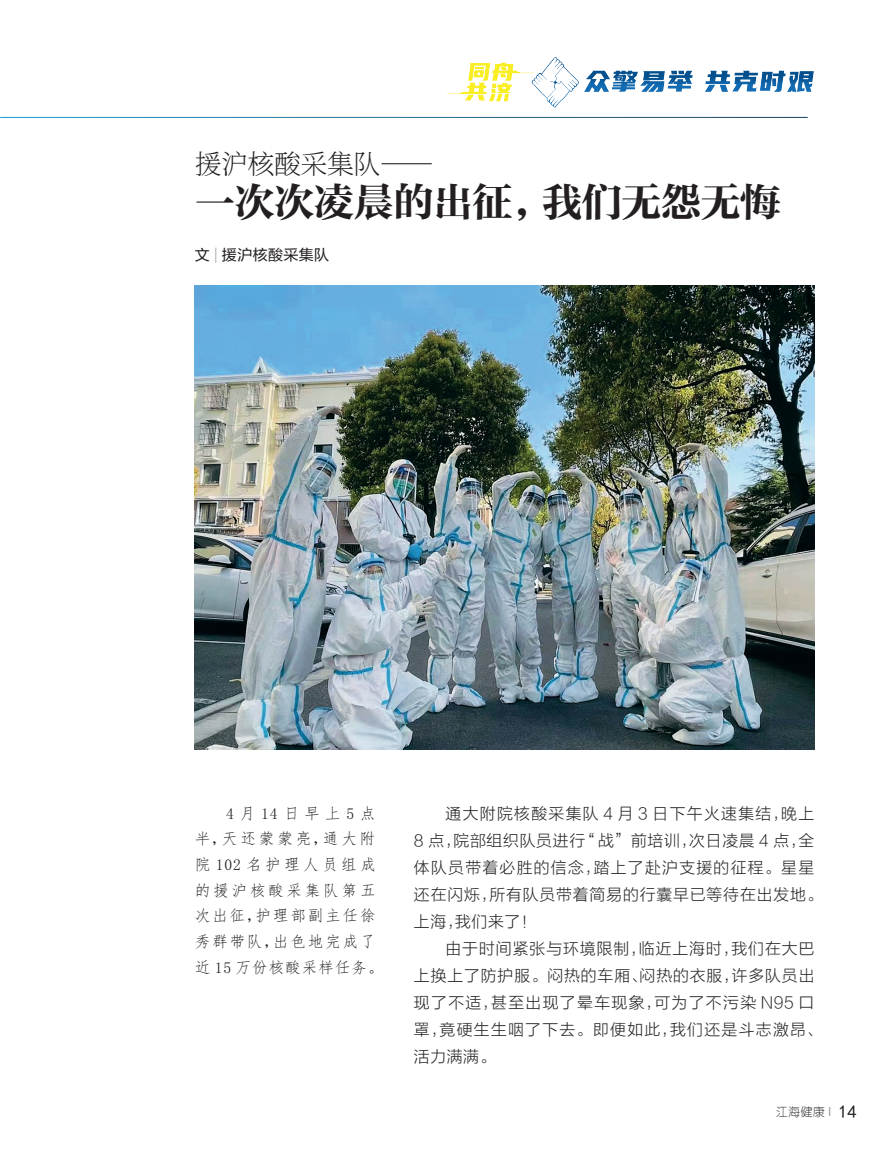
<style>
.page{position:relative;width:893px;height:1170px;background:#fff}
.page>*{position:absolute;margin:0;border:0;box-sizing:border-box;transform-origin:0 0}
.标题{font:40.5px "FZCYSK NTRB GBK1 0";letter-spacing:-.02em;color:#231f20}
.标题-2{font:200 27px "Source Han Serif CN";letter-spacing:-.02em;color:#231f20}
.正文_01{font:15.75px/27px "FZLTXHK NTRB GBK1 0";letter-spacing:.065em;color:#231f20}
.正文_01-2{font:15.75px/25.7px "Fang Song";letter-spacing:.165em;color:#231f20}
.t1{font:15px "FZLTHK NTRB GBK1 0";letter-spacing:.025em;color:#231f20}
.t2{font:11.7px "FZY1 K GBK1 0";color:#231f20}
.s1{color:#b2b3b7}
.s2{font-family:"FZY3 K GBK1 0";color:#8a8c8f}
.s3{font-family:"Sim Hei";font-size:18px}
</style>
<div class="page">
<img style="left:447px;top:57px;width:367px;height:51px">
<img style="left:195px;top:285px;width:619px;height:464px">
<p class="标题-2" style="left:195px;top:148px;width:241px">援沪核酸采集队——</p>
<p class="标题" style="left:195px;top:180px;width:588px">一次次凌晨的出征，我们无怨无悔</p>
<p class="t1" style="left:195px;top:247px;width:136px">文 <span class="s1">|</span> 援沪核酸采集队</p>
<p class="正文_01-2" style="left:195px;top:800px;width:190px;text-indent:32px">4月14日早上5点半，天还蒙蒙亮，通大附院 102 名护理人员组成的援沪核酸采集队第五次出征，护理部副主任徐秀群带队，出色地完成了近 15 万份核酸采样任务。</p>
<p class="正文_01" style="left:414px;top:800px;width:410px;text-indent:32px">通大附院核酸采集队 4 月 3 日下午火速集结，晚上<br>8 点，院部组织队员进行“ 战”前培训，次日凌晨 4 点，全体队员带着必胜的信念，踏上了赴沪支援的征程。星星还在闪烁，所有队员带着简易的行囊早已等待在出发地。上海，我们来了！</p>
<p class="正文_01" style="left:414px;top:935px;width:410px;text-indent:32px">由于时间紧张与环境限制，临近上海时，我们在大巴上换上了防护服。闷热的车厢、闷热的衣服，许多队员出现了不适，甚至出现了晕车现象，可为了不污染 N95 口罩，竟硬生生咽了下去。即便如此，我们还是斗志激昂、活力满满。</p>
<p class="t2" style="left:776px;top:1105px;width:82px">江海健康 <span class="s2">|</span> <span class="s3">14</span></p>
</div>
